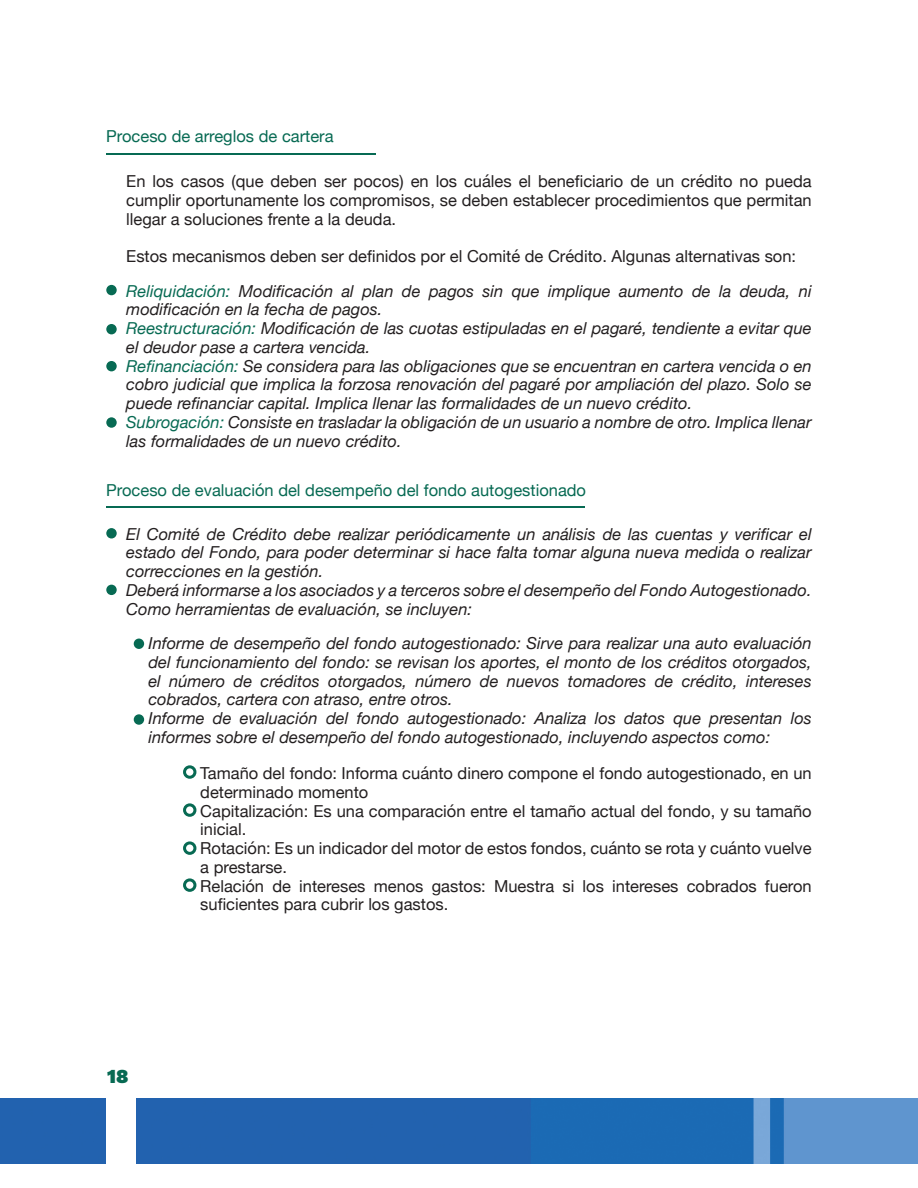
<style>
.page{position:relative;width:918px;height:1188px;background:#fff}
.page>*{position:absolute;margin:0;border:0;box-sizing:border-box;transform-origin:0 0}
.t1{font:900 19.5px "Work Sans";color:#076a53}
.t2{font:italic 16.5px/18.8px "Helvetica Neue";color:#231f20}
.t3{font:16.5px/18.8px "Helvetica Neue";color:#231f20}
.t4{font:16.5px "Helvetica Neue";color:#076a53}
.s1{color:#076a53}
</style>
<div class="page">
<img style="left:0;top:1099px;width:918px;height:65px">
<div style="left:107px;top:1097px;width:29px;height:91px;background:#fff"></div>
<hr style="left:106px;top:153px;width:270px;height:1px;background:#076a53">
<hr style="left:106px;top:506px;width:479px;height:1px;background:#076a53">
<div style="left:106px;top:285px;width:11px;height:10px;background:#076a53;border-radius:50%"></div>
<div style="left:106px;top:324px;width:11px;height:10px;background:#076a53;border-radius:50%"></div>
<div style="left:106px;top:361px;width:11px;height:10px;background:#076a53;border-radius:50%"></div>
<div style="left:106px;top:417px;width:11px;height:11px;background:#076a53;border-radius:50%"></div>
<div style="left:106px;top:528px;width:11px;height:10px;background:#076a53;border-radius:50%"></div>
<div style="left:106px;top:585px;width:11px;height:10px;background:#076a53;border-radius:50%"></div>
<div style="left:134px;top:639px;width:10px;height:10px;background:#076a53;border-radius:50%"></div>
<div style="left:134px;top:714px;width:10px;height:11px;background:#076a53;border-radius:50%"></div>
<div style="left:183px;top:765px;width:13px;height:14px;border:3px solid #076a53;border-radius:50%"></div>
<div style="left:183px;top:803px;width:13px;height:14px;border:3px solid #076a53;border-radius:50%"></div>
<div style="left:183px;top:841px;width:13px;height:14px;border:3px solid #076a53;border-radius:50%"></div>
<div style="left:183px;top:878px;width:13px;height:14px;border:3px solid #076a53;border-radius:50%"></div>
<p class="t4" style="left:106px;top:125px;width:229px">Proceso de arreglos de cartera</p>
<p class="t3" style="left:126px;top:173px;width:687px;text-align:justify">En los casos (que deben ser pocos) en los cuáles el beneficiario de un crédito no pueda cumplir oportunamente los compromisos, se deben establecer procedimientos que permitan llegar a soluciones frente a la deuda.</p>
<p class="t3" style="left:126px;top:248px;width:671px">Estos mecanismos deben ser definidos por el Comité de Crédito. Algunas alternativas son:</p>
<p class="t2" style="left:126px;top:282px;width:687px"><span class="s1">Reliquidación:</span> Modificación al plan de pagos sin que implique aumento de la deuda, ni modificación en la fecha de pagos.</p>
<p class="t2" style="left:126px;top:320px;width:687px"><span class="s1">Reestructuración:</span> Modificación de las cuotas estipuladas en el pagaré, tendiente a evitar que el deudor pase a cartera vencida.</p>
<p class="t2" style="left:126px;top:357px;width:687px;text-align:justify"><span class="s1">Refinanciación:</span> Se considera para las obligaciones que se encuentran en cartera vencida o en cobro judicial que implica la forzosa renovación del pagaré por ampliación del plazo. Solo se puede refinanciar capital. Implica llenar las formalidades de un nuevo crédito.</p>
<p class="t2" style="left:126px;top:414px;width:687px"><span class="s1">Subrogación:</span> Consiste en trasladar la obligación de un usuario a nombre de otro. Implica llenar las formalidades de un nuevo crédito.</p>
<p class="t4" style="left:106px;top:478px;width:481px">Proceso de evaluación del desempeño del fondo autogestionado</p>
<p class="t2" style="left:126px;top:525px;width:687px;text-align:justify">El Comité de Crédito debe realizar periódicamente un análisis de las cuentas y verificar el estado del Fondo, para poder determinar si hace falta tomar alguna nueva medida o realizar correcciones en la gestión.</p>
<p class="t2" style="left:126px;top:582px;width:687px">Deberá informarse a los asociados y a terceros sobre el desempeño del Fondo Autogestionado.</p>
<p class="t2" style="left:126px;top:600px;width:347px">Como herramientas de evaluación, se incluyen:</p>
<p class="t2" style="left:148px;top:635px;width:665px;text-align:justify">Informe de desempeño del fondo autogestionado: Sirve para realizar una auto evaluación del funcionamiento del fondo: se revisan los aportes, el monto de los créditos otorgados, el número de créditos otorgados, número de nuevos tomadores de crédito, intereses cobrados, cartera con atraso, entre otros.</p>
<p class="t2" style="left:148px;top:710px;width:665px">Informe de evaluación del fondo autogestionado: Analiza los datos que presentan los informes sobre el desempeño del fondo autogestionado, incluyendo aspectos como:</p>
<p class="t3" style="left:200px;top:765px;width:613px">Tamaño del fondo: Informa cuánto dinero compone el fondo autogestionado, en un determinado momento</p>
<p class="t3" style="left:200px;top:802px;width:613px">Capitalización: Es una comparación entre el tamaño actual del fondo, y su tamaño inicial.</p>
<p class="t3" style="left:200px;top:840px;width:613px">Rotación: Es un indicador del motor de estos fondos, cuánto se rota y cuánto vuelve a prestarse.</p>
<p class="t3" style="left:200px;top:877px;width:613px">Relación de intereses menos gastos: Muestra si los intereses cobrados fueron suficientes para cubrir los gastos.</p>
<p class="t1" style="left:107px;top:1061px;width:23px">18</p>
</div>
